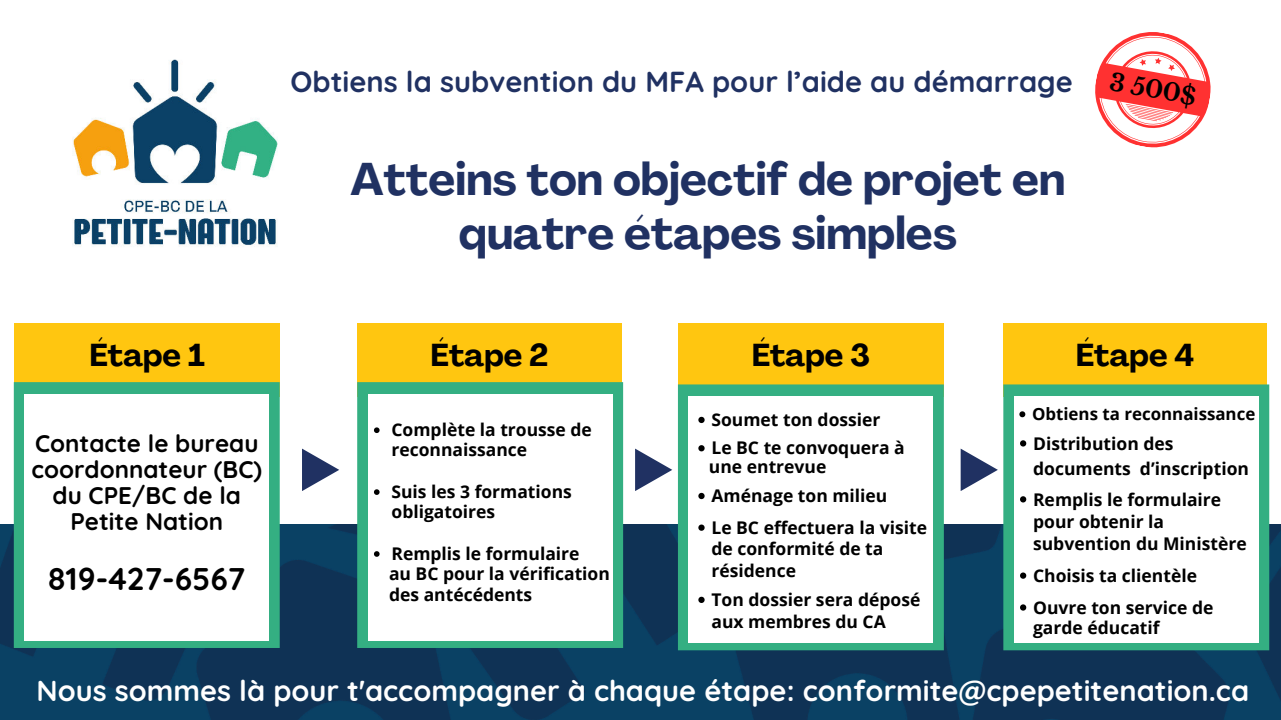
<style>
.page{position:relative;width:1281px;height:720px;background:#fff}
.page>*{position:absolute;margin:0;border:0;box-sizing:border-box;transform-origin:0 0}
.t1{font:700 45.25px/54.1px "Agrandir";color:#203162;text-align:center}
.t2{font:700 31.62px "Quicksand";color:#000}
.t3{font:700 31.25px "Agrandir";color:#000}
.t4{font:700 29px "Quicksand";color:#203162}
.t5{font:700 28.88px "Quicksand";color:#fff}
.t6{font:700 24.12px/26.2px "Quicksand";color:#000;text-align:center}
.t7{font:700 24px "Libre Baskerville";color:#000}
.t8{font:700 17.5px/20.6px "Open Sans";color:#000}
.t9{font:700 16.88px "Open Sans";color:#000}
</style>
<div class="page">
<img style="left:0;top:524px;width:708px;height:196px">
<div style="left:15px;top:323px;width:265px;height:73px;background:#ffc610"></div>
<div style="left:357px;top:323px;width:265px;height:73px;background:#ffc610"></div>
<img style="left:708px;top:524px;width:573px;height:196px">
<div style="left:678px;top:323px;width:266px;height:73px;background:#ffc610"></div>
<div style="left:1003px;top:323px;width:264px;height:73px;background:#ffc610"></div>
<svg style="left:302px;top:449px;width:37px;height:42px"></svg>
<svg style="left:635px;top:449px;width:37px;height:42px"></svg>
<svg style="left:960px;top:449px;width:38px;height:42px"></svg>
<img style="left:72px;top:59px;width:205px;height:188px">
<svg style="left:14px;top:382px;width:266px;height:266px;background:#3eb287"></svg>
<div style="left:25px;top:394px;width:244px;height:247px;background:#fff"></div>
<svg style="left:357px;top:382px;width:266px;height:266px;background:#35ae81"></svg>
<div style="left:368px;top:394px;width:244px;height:247px;background:#fff"></div>
<svg style="left:678px;top:384px;width:266px;height:266px;background:#3fb386"></svg>
<div style="left:689px;top:396px;width:244px;height:247px;background:#fff"></div>
<svg style="left:1003px;top:384px;width:266px;height:266px;background:#37ae81"></svg>
<div style="left:1014px;top:396px;width:244px;height:247px;background:#fff"></div>
<svg style="left:1095px;top:32px;width:116px;height:116px"></svg>
<svg style="left:374px;top:427px;width:5px;height:6px"></svg>
<svg style="left:374px;top:489px;width:5px;height:6px"></svg>
<svg style="left:374px;top:551px;width:5px;height:6px"></svg>
<svg style="left:698px;top:417px;width:6px;height:6px"></svg>
<svg style="left:698px;top:445px;width:6px;height:6px"></svg>
<svg style="left:698px;top:493px;width:6px;height:6px"></svg>
<svg style="left:698px;top:525px;width:6px;height:6px"></svg>
<svg style="left:698px;top:597px;width:6px;height:6px"></svg>
<svg style="left:1019px;top:411px;width:6px;height:6px"></svg>
<svg style="left:1020px;top:440px;width:6px;height:7px"></svg>
<svg style="left:1020px;top:496px;width:6px;height:6px"></svg>
<svg style="left:1020px;top:573px;width:6px;height:6px"></svg>
<svg style="left:1020px;top:604px;width:6px;height:7px"></svg>
<h3 class="t4" style="left:290px;top:59px;width:783px">Obtiens la subvention du MFA pour l’aide au démarrage</h3>
<h3 class="t7" style="left:1112px;top:67px;width:89px;rotate:10deg">3 500$</h3>
<h1 class="t1" style="left:350px;top:152px;width:716px">Atteins ton objectif de projet en quatre étapes simples</h1>
<h3 class="t3" style="left:89px;top:336px;width:117px">Étape 1</h3>
<h3 class="t3" style="left:431px;top:336px;width:119px">Étape 2</h3>
<h3 class="t3" style="left:752px;top:336px;width:120px">Étape 3</h3>
<h3 class="t3" style="left:1076px;top:336px;width:120px">Étape 4</h3>
<h3 class="t6" style="left:32px;top:428px;width:232px">Contacte le bureau coordonnateur (BC) du CPE/BC de la<br>Petite Nation</h3>
<h2 class="t2" style="left:48px;top:554px;width:198px">819-427-6567</h2>
<p class="t8" style="left:391px;top:419px;width:202px">Complète la trousse de reconnaissance</p>
<p class="t8" style="left:391px;top:481px;width:182px">Suis les 3 formations obligatoires</p>
<p class="t8" style="left:389px;top:543px;width:222px">Remplis le formulaire<br>au BC pour la vérification des antécédents</p>
<p class="t8" style="left:711px;top:405px;width:195px;line-height:28.4px">Soumet ton dossier<br>Le BC te convoquera à</p>
<p class="t8" style="left:709px;top:452px;width:180px;line-height:29.1px">une entrevue<br>Aménage ton milieu</p>
<p class="t8" style="left:711px;top:516px;width:217px;line-height:21.5px">Le BC effectuera la visite de conformité de ta résidence</p>
<p class="t8" style="left:711px;top:588px;width:210px;line-height:21.8px">Ton dossier sera déposé aux membres du CA</p>
<p class="t9" style="left:1032px;top:402px;width:225px">Obtiens ta reconnaissance</p>
<p class="t8" style="left:1033px;top:430px;width:217px;line-height:25.1px">Distribution des documents d’inscription</p>
<p class="t8" style="left:1033px;top:488px;width:215px;line-height:22.2px">Remplis le formulaire pour obtenir la subvention du Ministère</p>
<p class="t8" style="left:1033px;top:559px;width:182px;line-height:31.9px">Choisis ta clientèle<br>Ouvre ton service de</p>
<p class="t8" style="left:1033px;top:617px;width:128px">garde éducatif</p>
<h3 class="t5" style="left:37px;top:669px;width:1214px">Nous sommes là pour t'accompagner à chaque étape: conformite@cpepetitenation.ca</h3>
</div>
